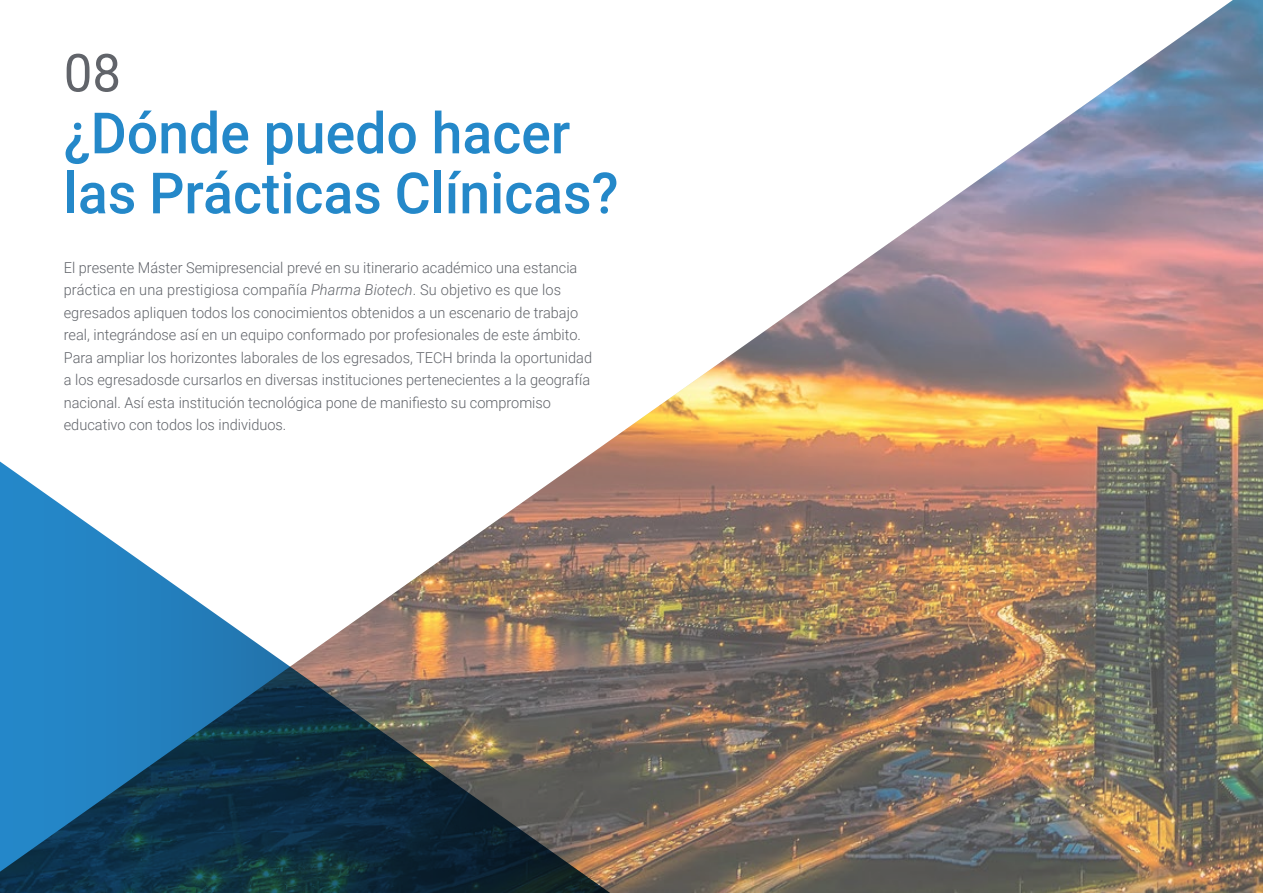
<style>
.page{position:relative;width:1263px;height:893px;background:#fff}
.page>*{position:absolute;margin:0;border:0;box-sizing:border-box;transform-origin:0 0}
.t1{font:500 57px/60px "Roboto";color:#2488c9}
.t2{font:52.5px "Roboto";color:#61646a}
.t3{font:300 15px/22.5px "Roboto";color:#61646a}
.s1{font-style:italic}
</style>
<div class="page">
<img style="left:602px;top:0;width:661px;height:893px">
<svg style="left:0;top:446px;width:640px;height:447px"></svg>
<h2 class="t2" style="left:64px;top:36px;width:59px">08</h2>
<h1 class="t1" style="left:64px;top:101px;width:556px">¿Dónde puedo hacer las Prácticas Clínicas?</h1>
<p class="t3" style="left:64px;top:255px;width:530px">El presente Máster Semipresencial prevé en su itinerario académico una estancia práctica en una prestigiosa compañía <span class="s1">Pharma Biotech</span>. Su objetivo es que los egresados apliquen todos los conocimientos obtenidos a un escenario de trabajo real, integrándose así en un equipo conformado por profesionales de este ámbito.<br>Para ampliar los horizontes laborales de los egresados, TECH brinda la oportunidad a los egresadosde cursarlos en diversas instituciones pertenecientes a la geografía nacional. Así esta institución tecnológica pone de manifiesto su compromiso educativo con todos los individuos.</p>
</div>
